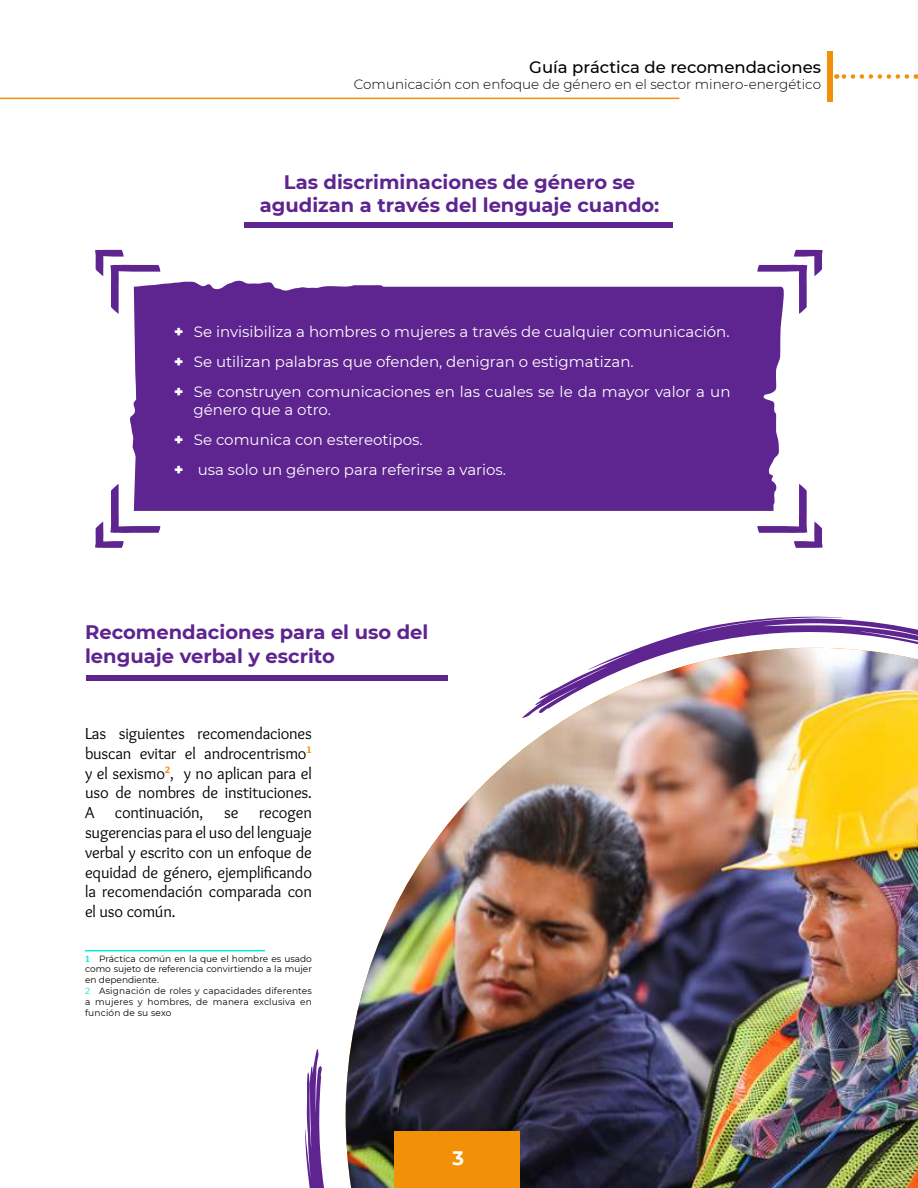
<style>
.page{position:relative;width:918px;height:1188px;background:#fff}
.page>*{position:absolute;margin:0;border:0;box-sizing:border-box;transform-origin:0 0}
.t1{font:700 19.5px/23.4px "Montserrat";color:#5e248f}
.t2{font:700 19.5px "Montserrat";color:#fff}
.t3{font:16.5px/19.8px "Overlock";letter-spacing:-.01em;color:#000;text-align:justify}
.t4{font:500 16.5px "Montserrat";color:#000}
.t5{font:15px/30px "Montserrat";color:#fff}
.t6{font:300 13.5px "Montserrat";color:#000}
.t7{font:9px/10.8px "Montserrat";color:#000}
.s1{font-weight:900}
.s2{font-family:"Overlock";font-weight:900;color:#05e8e0}
.s3{color:#05e8e0}
</style>
<div class="page">
<div style="left:130px;top:281px;width:652px;height:230px;background:#5e248f"></div>
<svg style="left:95px;top:250px;width:66px;height:64px"></svg>
<svg style="left:757px;top:250px;width:66px;height:64px"></svg>
<svg style="left:95px;top:483px;width:66px;height:65px"></svg>
<svg style="left:757px;top:483px;width:66px;height:65px"></svg>
<img style="left:350px;top:719px;width:568px;height:469px">
<img style="left:522px;top:616px;width:396px;height:103px">
<svg style="left:305px;top:1047px;width:134px;height:141px"></svg>
<div style="left:244px;top:222px;width:430px;height:6px;background:#5e248f"></div>
<div style="left:395px;top:1131px;width:125px;height:57px;background:#f29107"></div>
<div style="left:827px;top:51px;width:6px;height:51px;background:#f29107"></div>
<hr style="left:0;top:98px;width:680px;height:1px;background:#f29107">
<svg style="left:836px;top:74px;width:71px;height:5px"></svg>
<hr style="left:85px;top:950px;width:180px;height:1px;background:#05e8e0">
<div style="left:86px;top:675px;width:362px;height:6px;background:#5e248f"></div>
<p class="t4" style="left:529px;top:56px;width:293px">Guía práctica de recomendaciones</p>
<p class="t6" style="left:354px;top:75px;width:469px">Comunicación con enfoque de género en el sector minero-energético</p>
<p class="t1" style="left:260px;top:169px;width:401px;text-align:center">Las discriminaciones de género se agudizan a través del lenguaje cuando:</p>
<p class="t5" style="left:174px;top:316px;width:558px"><span class="s1">+</span> Se invisibiliza a hombres o mujeres a través de cualquier comunicación. <span class="s1">+</span> Se utilizan palabras que ofenden, denigran o estigmatizan.<br><span class="s1">+</span> Se construyen comunicaciones en las cuales se le da mayor valor a un</p>
<p class="t5" style="left:174px;top:394px;width:334px;text-indent:20px">género que a otro.<br><span class="s1">+</span> Se comunica con estereotipos.<br><span class="s1">+</span> usa solo un género para referirse a varios.</p>
<p class="t1" style="left:85px;top:620px;width:345px">Recomendaciones para el uso del lenguaje verbal y escrito</p>
<p class="t3" style="left:85px;top:724px;width:228px">Las siguientes recomendaciones buscan evitar el androcentrismo<sup>1 </sup>y el sexismo<sup>2</sup>, y no aplican para el uso de nombres de instituciones.<br>A</p>
<p class="t3" style="left:115px;top:803px;width:90px">continuación,</p>
<p class="t3" style="left:224px;top:803px;width:16px">se</p>
<p class="t3" style="left:85px;top:803px;width:228px;text-indent:174px">recogen sugerencias para el uso del lenguaje verbal y escrito con un enfoque de equidad de género, ejemplificando la recomendación comparada con el uso común.</p>
<p class="t7" style="left:85px;top:953px;width:228px"><span class="s2">1</span> Práctica común en la que el hombre es usado como sujeto de referencia convirtiendo a la mujer en dependiente.<br><span class="s3">2</span> Asignación de roles y capacidades diferentes a mujeres y hombres, de manera exclusiva en función de su sexo</p>
<p class="t2" style="left:452px;top:1144px;width:13px">3</p>
</div>
